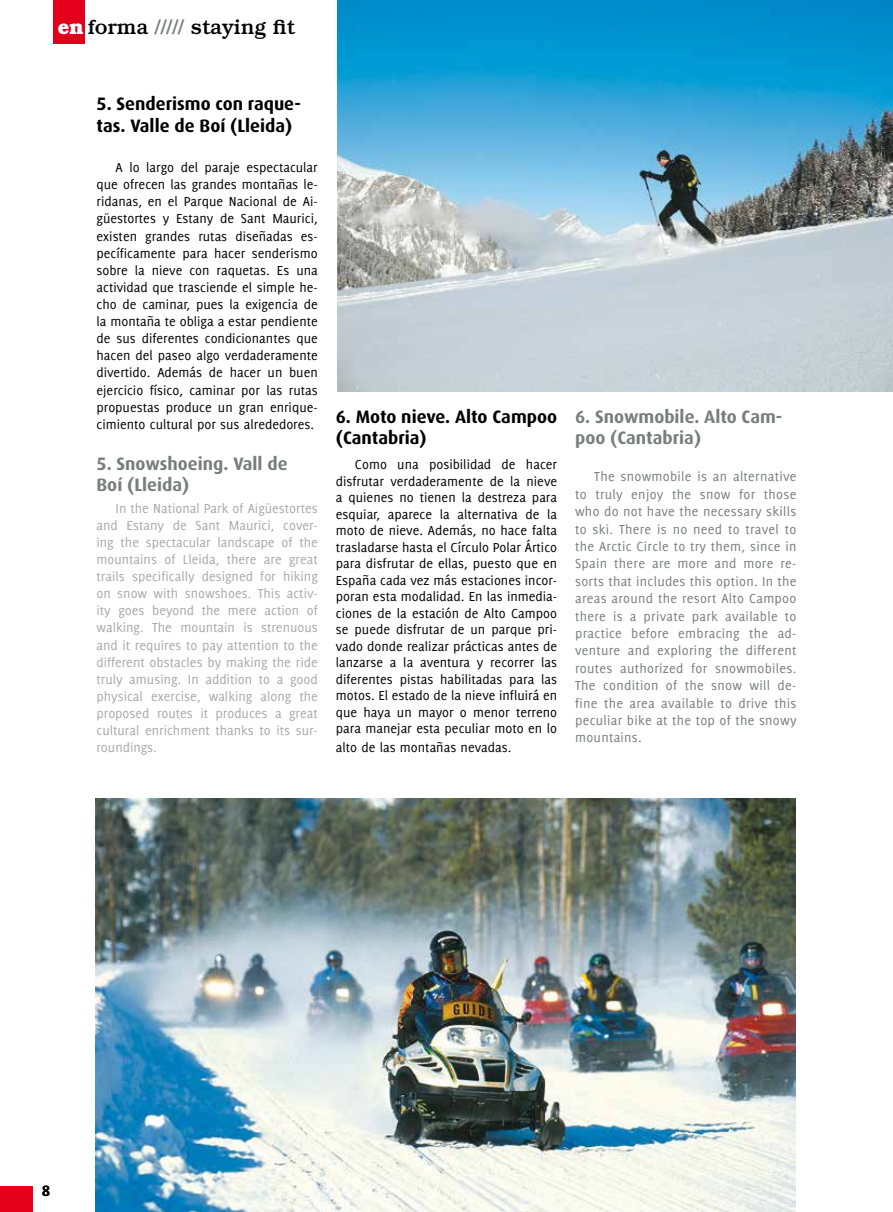
<style>
.page{position:relative;width:893px;height:1212px;background:#fff}
.page>*{position:absolute;margin:0;border:0;box-sizing:border-box;transform-origin:0 0}
.t1{font:500 21px "Bookman Std";color:#000}
.t2{font:700 18px/21.6px "Dax";color:#000}
.t3{font:700 18px/21.6px "Dax";color:#7b7c7e}
.t4{font:700 15px "Dax";color:#000}
.t5{font:14.25px/16.5px "Delicious";color:#000;text-align:justify}
.t6{font:14.25px/17.4px "Delicious";letter-spacing:.02em;color:#7b7c7e;text-align:justify}
.t7{font:14.25px/17.1px "Delicious";color:#a9a9a9;text-align:justify}
.s1{font-weight:700;color:#fff}
.s2{color:#7b7c7e}
</style>
<div class="page">
<div style="left:53px;top:0;width:32px;height:43px;background:#e2001a"></div>
<div style="left:0;top:1186px;width:33px;height:26px;background:#e2001a"></div>
<img style="left:96px;top:798px;width:699px;height:414px">
<img style="left:338px;top:0;width:555px;height:392px">
<h1 class="t1" style="left:58px;top:15px;width:239px"><span class="s1">en</span> forma <span class="s2">/////</span> staying fit</h1>
<p class="t2" style="left:97px;top:93px;width:206px">5. Senderismo con raque&shy;tas. Valle de Boí (Lleida)</p>
<p class="t5" style="left:97px;top:159px;width:223px;line-height:17.1px;text-indent:19px">A lo largo del paraje espectacular que ofrecen las grandes montañas le&shy;ridanas, en el Parque Nacional de Ai&shy;güestortes y Estany de Sant Maurici, existen grandes rutas diseñadas es&shy;pecíficamente para hacer senderismo sobre la nieve con raquetas. Es una actividad que trasciende el simple he&shy;cho de caminar, pues la exigencia de la montaña te obliga a estar pendiente de sus diferentes condicionantes que hacen del paseo algo verdaderamente divertido. Además de hacer un buen ejercicio físico, caminar por las rutas propuestas produce un gran enrique&shy;cimiento cultural por sus alrededores.</p>
<p class="t3" style="left:97px;top:453px;width:193px">5. Snowshoeing. Vall de<br>Boí (Lleida)</p>
<p class="t7" style="left:97px;top:499px;width:223px;text-indent:19px">In the National Park of Aigüestortes and Estany de Sant Maurici, cover&shy;ing the spectacular landscape of the mountains of Lleida, there are great trails specifically designed for hiking on snow with snowshoes. This activ&shy;ity goes beyond the mere action of walking. The mountain is strenuous and it requires to pay attention to the different obstacles by making the ride truly amusing. In addition to a good physical exercise, walking along the proposed routes it produces a great cultural enrichment thanks to its sur&shy;roundings.</p>
<p class="t2" style="left:336px;top:406px;width:223px">6. Moto nieve. Alto Campoo (Cantabria)</p>
<p class="t5" style="left:336px;top:456px;width:223px;text-indent:19px">Como una posibilidad de hacer disfrutar verdaderamente de la nieve a quienes no tienen la destreza para esquiar, aparece la alternativa de la moto de nieve. Además, no hace falta trasladarse hasta el Círculo Polar Ártico para disfrutar de ellas, puesto que en España cada vez más estaciones incor&shy;poran esta modalidad. En las inmedia&shy;ciones de la estación de Alto Campoo se puede disfrutar de un parque pri&shy;vado donde realizar prácticas antes de lanzarse a la aventura y recorrer las diferentes pistas habilitadas para las motos. El estado de la nieve influirá en que haya un mayor o menor terreno para manejar esta peculiar moto en lo</p>
<p class="t5" style="left:336px;top:738px;width:177px">alto de las montañas nevadas.</p>
<p class="t3" style="left:575px;top:406px;width:209px">6. Snowmobile. Alto Cam&shy;poo (Cantabria)</p>
<p class="t6" style="left:575px;top:468px;width:223px;text-indent:19px">The snowmobile is an alternative to truly enjoy the snow for those who do not have the necessary skills to ski. There is no need to travel to the Arctic Circle to try them, since in Spain there are more and more re&shy;sorts that includes this option. In the areas around the resort Alto Campoo there is a private park available to practice before embracing the ad&shy;venture and exploring the different routes authorized for snowmobiles.<br>The condition of the snow will de&shy;fine the area available to drive this peculiar bike at the top of the snowy mountains.</p>
<p class="t4" style="left:42px;top:1182px;width:10px">8</p>
</div>
